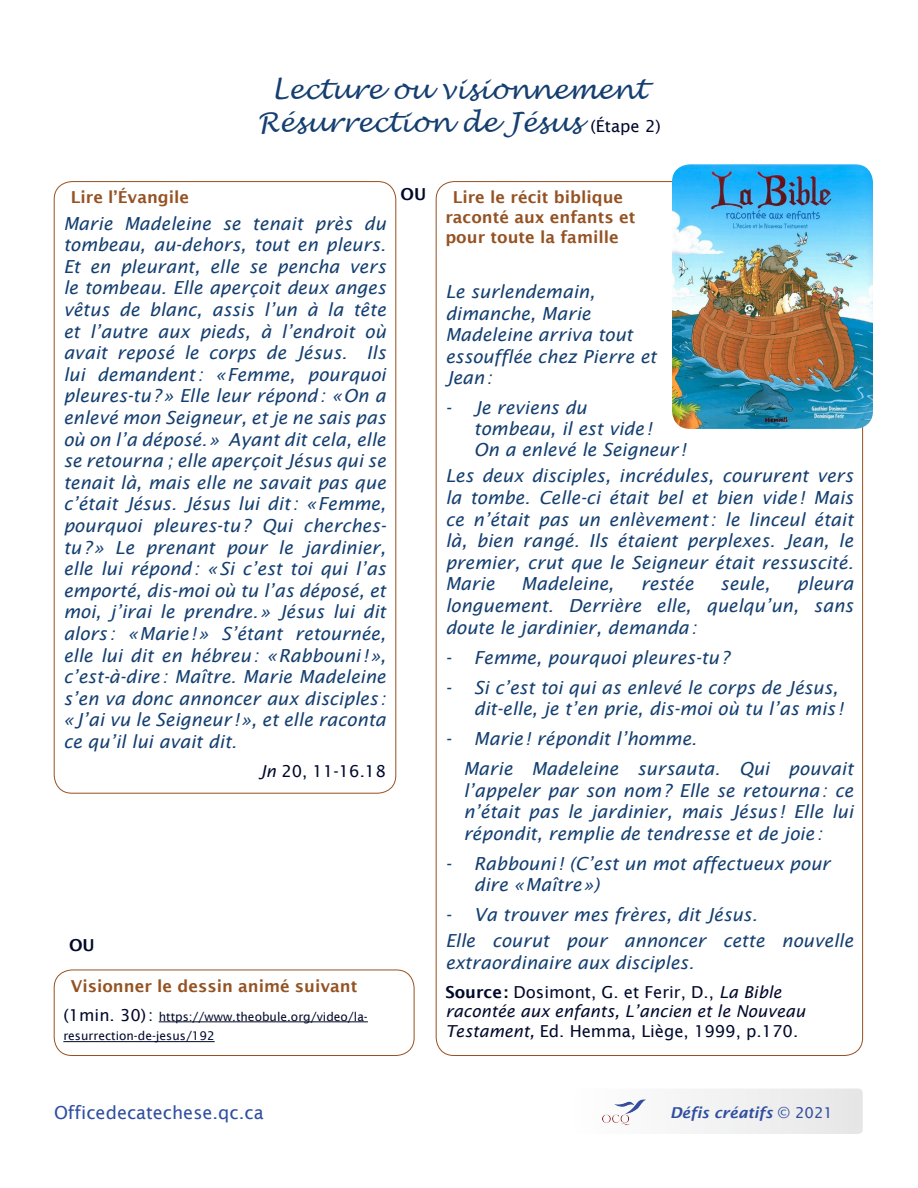
<style>
.page{position:relative;width:918px;height:1188px;background:#fff}
.page>*{position:absolute;margin:0;border:0;box-sizing:border-box;transform-origin:0 0}
.titre_bleu{font:italic 27px/32.4px "Lucida Handwriting";color:#143f70;text-align:center}
.citation_à_gauche{font:italic 18px/21.6px "Lucida Sans";color:#143f70;text-align:justify}
.citation_texte_aliné{font:italic 18px/21px "Lucida Sans";color:#143f70}
.citation_texte_just{font:italic 18px/21.6px "Lucida Sans";color:#143f70;text-align:justify}
.citation_à_gauche_no{font:italic 18px/21.6px "Lucida Sans";color:#143f70}
.t1{font:18px "Lucida Sans";color:#2f4ea0}
.yexye_bleu{font:italic 16.5px/19.8px "Lucida Sans";color:#01082a}
.info_gras_bleu{font:600 16.5px/19.8px "Lucida Sans";color:#955222}
.yexye_bleu-2{font:16.5px "Lucida Sans";color:#01082a}
.yexye_bleu-3{font:600 16.5px "Lucida Sans";color:#01082a}
.t2{font:italic 600 15px "Lucida Sans";color:#2f4ea0}
.yexye_bleu-4{font:12px/19.8px "Lucida Sans";color:#01082a}
.s1{font-family:"Lucida Sans";font-style:normal;font-size:16.5px;color:#01082a}
.s2{font-style:italic}
.s3{font-size:16.5px}
.s4{font-weight:600;font-style:normal}
.s5{font-style:normal}
.s6{font-weight:400;font-style:normal}
</style>
<div class="page">
<div style="left:576px;top:1089px;width:287px;height:45px;background:#f1f1f2;border-radius:4px"></div>
<img style="left:603px;top:1099px;width:43px;height:26px">
<hr style="left:159px;top:1022px;width:209px;height:1px;background:#01082a">
<hr style="left:63px;top:1041px;width:152px;height:1px;background:#01082a">
<div style="left:54px;top:970px;width:360px;height:86px;border:1px solid #955222;border-radius:18px"></div>
<img style="left:672px;top:164px;width:201px;height:265px">
<p class="titre_bleu" style="left:257px;top:74px;width:405px">Lecture ou visionnement<br>Résurrection de Jésus <span class="s1">(Étape 2)</span></p>
<p class="info_gras_bleu" style="left:71px;top:188px;width:120px">Lire l’Évangile</p>
<p class="citation_à_gauche" style="left:63px;top:212px;width:324px">Marie Madeleine se tenait près du tombeau, au-dehors, tout en pleurs.<br>Et en pleurant, elle se pencha vers le tombeau. Elle aperçoit deux anges vêtus de blanc, assis l’un à la tête et l’autre aux pieds, à l’endroit où avait reposé le corps de Jésus. Ils lui demandent: «Femme, pourquoi pleures-tu?» Elle leur répond: «On a enlevé mon Seigneur, et je ne sais pas où on l’a déposé.» Ayant dit cela, elle se retourna ; elle aperçoit Jésus qui se tenait là, mais elle ne savait pas que c’était Jésus. Jésus lui dit: «Femme, pourquoi pleures-tu? Qui cherches&shy;tu?» Le prenant pour le jardinier, elle lui répond: «Si c’est toi qui l’as emporté, dis-moi où tu l’as déposé, et moi, j’irai le prendre.» Jésus lui dit alors : «Marie!» S’étant retournée, elle lui dit en hébreu: «Rabbouni!», c’est-à-dire: Maître. Marie Madeleine s’en va donc annoncer aux disciples : «J’ai vu le Seigneur !», et elle raconta ce qu’il lui avait dit.</p>
<p class="yexye_bleu-2" style="left:259px;top:761px;width:128px"><span class="s2">Jn</span> 20, 11-16.18</p>
<p class="yexye_bleu-3" style="left:400px;top:184px;width:27px">OU</p>
<p class="yexye_bleu-3" style="left:69px;top:935px;width:27px">OU</p>
<p class="info_gras_bleu" style="left:71px;top:976px;width:288px">Visionner le dessin animé suivant</p>
<p class="yexye_bleu-4" style="left:63px;top:1006px;width:306px"><span class="s3">(1min. 30):</span> https://www.theobule.org/video/la&shy;resurrection-de-jesus/192</p>
<p class="info_gras_bleu" style="left:445px;top:188px;width:192px;text-indent:8px">Lire le récit biblique raconté aux enfants et pour toute la famille</p>
<p class="citation_à_gauche_no" style="left:445px;top:281px;width:213px">Le surlendemain, dimanche, Marie<br>Madeleine arriva tout essoufflée chez Pierre et<br>Jean:</p>
<p class="citation_texte_aliné" style="left:474px;top:397px;width:214px;text-indent:-28px">- Je reviens du<br>tombeau, il est vide!<br>On a enlevé le Seigneur !</p>
<p class="citation_à_gauche" style="left:445px;top:465px;width:410px">Les deux disciples, incrédules, coururent vers la tombe. Celle-ci était bel et bien vide! Mais ce n’était pas un enlèvement: le linceul était là, bien rangé. Ils étaient perplexes. Jean, le premier, crut que le Seigneur était ressuscité.<br>Marie</p>
<p class="citation_à_gauche" style="left:445px;top:573px;width:410px;text-indent:352px">pleura longuement. Derrière elle, quelqu’un, sans doute le jardinier, demanda:</p>
<p class="citation_texte_aliné" style="left:445px;top:647px;width:286px">- Femme, pourquoi pleures-tu?</p>
<p class="citation_texte_aliné" style="left:445px;top:677px;width:400px;text-align:right">- Si c’est toi qui as enlevé le corps de Jésus, dit-elle, je t’en prie, dis-moi où tu l’as mis !</p>
<p class="citation_texte_aliné" style="left:445px;top:728px;width:253px">- Marie! répondit l’homme.</p>
<p class="citation_texte_just" style="left:463px;top:758px;width:392px">Marie Madeleine sursauta. Qui pouvait l’appeler par son nom? Elle se retourna: ce n’était pas le jardinier, mais Jésus ! Elle lui répondit, remplie de tendresse et de joie:</p>
<p class="citation_texte_aliné" style="left:474px;top:853px;width:358px;text-indent:-28px">- Rabbouni! (C’est un mot affectueux pour dire «Maître»)</p>
<p class="citation_texte_aliné" style="left:445px;top:904px;width:314px">- Va trouver mes frères, dit Jésus.</p>
<p class="citation_à_gauche" style="left:445px;top:930px;width:409px">Elle courut pour annoncer cette nouvelle extraordinaire aux disciples.</p>
<p class="yexye_bleu" style="left:445px;top:982px;width:362px"><span class="s4">Source:</span> <span class="s5">Dosimont, G. et Ferir, D.,</span> La Bible racontée aux enfants, L’ancien et le Nouveau<br>Testament, <span class="s5">Ed. Hemma, Liège, 1999, p.170.</span></p>
<p class="citation_à_gauche" style="left:521px;top:573px;width:94px">Madeleine,</p>
<p class="citation_à_gauche" style="left:641px;top:573px;width:54px">restée</p>
<p class="citation_à_gauche" style="left:720px;top:573px;width:51px">seule,</p>
<p class="t1" style="left:54px;top:1103px;width:211px">Officedecatechese.qc.ca</p>
<p class="t2" style="left:670px;top:1104px;width:164px">Défis créatifs <span class="s6">© 2021</span></p>
</div>
